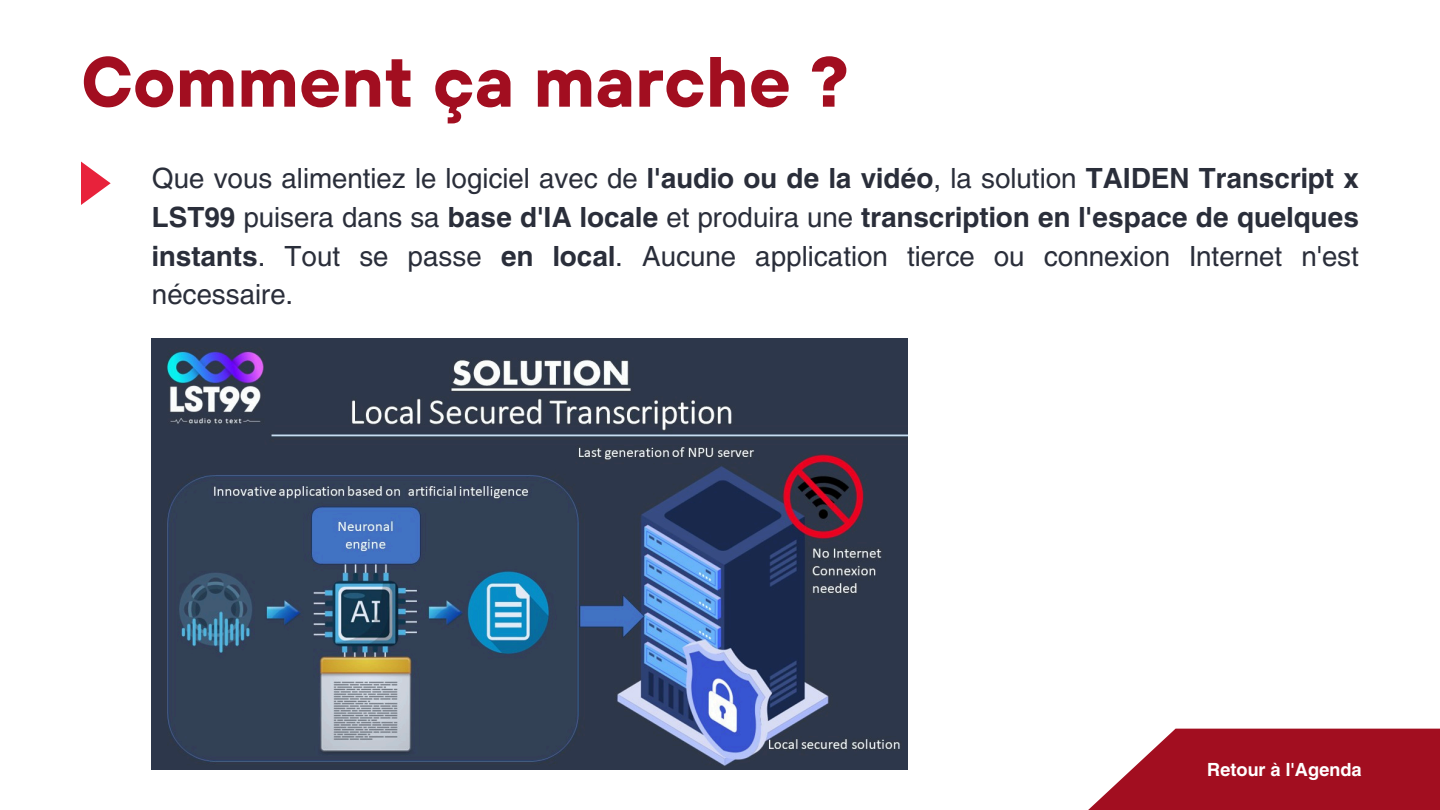
<style>
.page{position:relative;width:1440px;height:810px;background:#fff}
.page>*{position:absolute;margin:0;border:0;box-sizing:border-box;transform-origin:0 0}
.t1{font:700 71px "TT Hoves";color:#a20e20}
.t2{font:27.6px/38.8px "Helios";color:#2a2e3a;text-align:justify}
.t3{font:700 18px "Helios";color:#fff}
.s1{font-weight:700}
</style>
<div class="page">
<img style="left:152px;top:339px;width:755px;height:430px">
<svg style="left:1088px;top:729px;width:352px;height:81px;background:#ad2b3b"></svg>
<svg style="left:81px;top:162px;width:30px;height:43px"></svg>
<p class="t1" style="left:81px;top:36px;width:769px">Comment ça marche ?</p>
<h2 class="t2" style="left:152px;top:158px;width:1209px">Que vous alimentiez le logiciel avec de <span class="s1">l'audio ou de la vidéo</span>, la solution <span class="s1">TAIDEN Transcript x LST99</span> puisera dans sa <span class="s1">base d'IA locale</span> et produira une <span class="s1">transcription en l'espace de quelques instants</span>. Tout se passe <span class="s1">en local</span>. Aucune application tierce ou connexion Internet n'est nécessaire.</h2>
<h1 class="t3" style="left:1207px;top:758px;width:156px">Retour à l'Agenda</h1>
</div>
